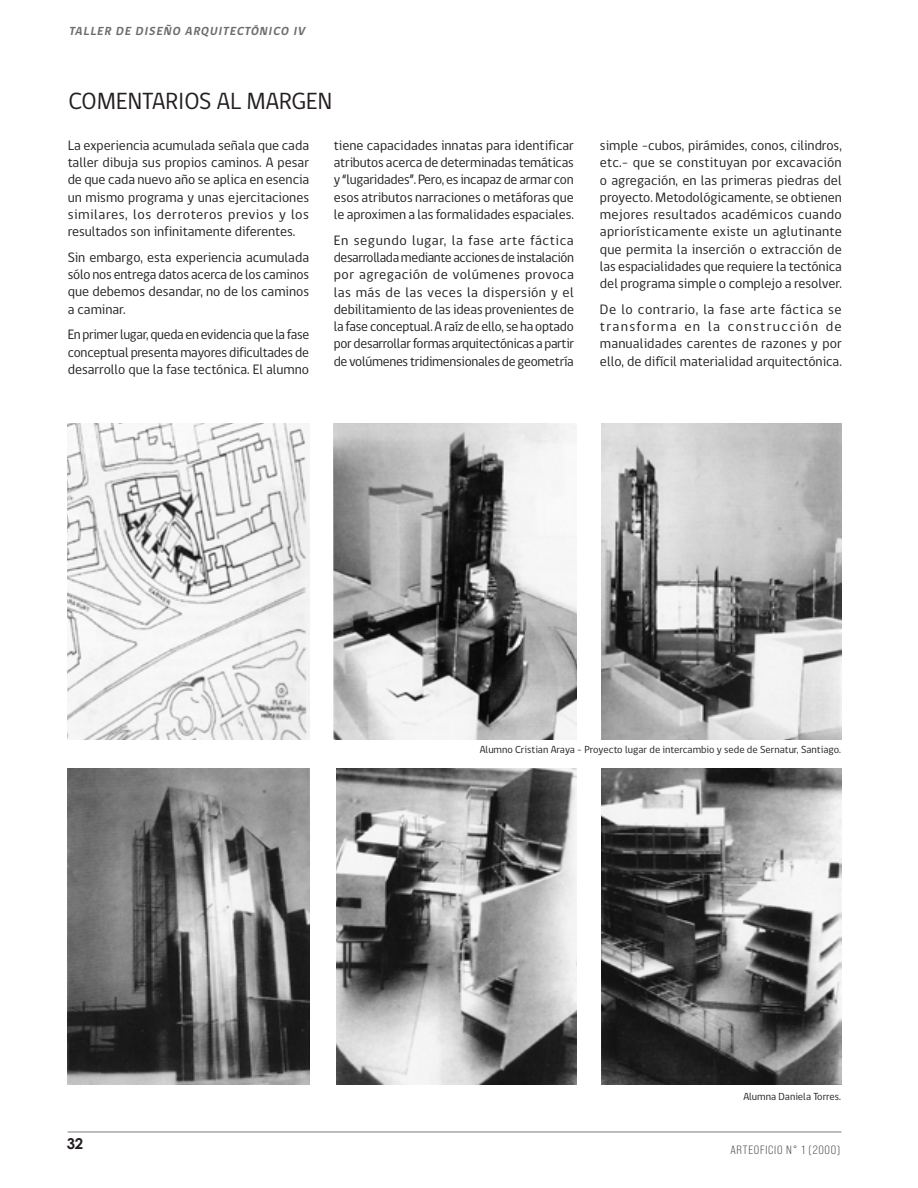
<style>
.page{position:relative;width:918px;height:1188px;background:#fff}
.page>*{position:absolute;margin:0;border:0;box-sizing:border-box;transform-origin:0 0}
.t1{font:24px "gob CL";color:#231f20}
.t2{font:700 15px "Century Gothic";color:#231f20}
.t3{font:13.95px/17.2px "gob CL";color:#231f20;text-align:justify}
.t4{font:italic 700 12px "gob CL";color:#6c6d70}
.t5{font:12px "Bebas Neue Pro Sm E Bk";letter-spacing:.06em;color:#3e3e3f}
.t6{font:10.5px "gob CL";color:#231f20}
</style>
<div class="page">
<hr style="left:68px;top:1132px;width:773px;height:1px;background:#231f20">
<img style="left:68px;top:424px;width:242px;height:316px">
<img style="left:68px;top:769px;width:242px;height:316px">
<img style="left:336px;top:769px;width:240px;height:316px">
<img style="left:601px;top:769px;width:240px;height:316px">
<img style="left:334px;top:424px;width:242px;height:316px">
<img style="left:601px;top:424px;width:240px;height:316px">
<p class="t4" style="left:69px;top:23px;width:240px">TALLER DE DISEÑO ARQUITECTÓNICO IV</p>
<h1 class="t1" style="left:68px;top:85px;width:265px">COMENTARIOS AL MARGEN</h1>
<p class="t3" style="left:68px;top:137px;width:243px">La experiencia acumulada señala que cada taller dibuja sus propios caminos. A pesar de que cada nuevo año se aplica en esencia un mismo programa y unas ejercitaciones similares, los derroteros previos y los resultados son infinitamente diferentes.</p>
<p class="t3" style="left:68px;top:249px;width:243px">Sin embargo, esta experiencia acumulada sólo nos entrega datos acerca de los caminos que debemos desandar, no de los caminos a caminar.</p>
<p class="t3" style="left:68px;top:326px;width:243px">En primer lugar, queda en evidencia que la fase conceptual presenta mayores dificultades de desarrollo que la fase tectónica. El alumno</p>
<p class="t3" style="left:334px;top:137px;width:242px">tiene capacidades innatas para identificar atributos acerca de determinadas temáticas y “lugaridades”. Pero, es incapaz de armar con esos atributos narraciones o metáforas que le aproximen a las formalidades espaciales.</p>
<p class="t3" style="left:334px;top:232px;width:242px">En segundo lugar, la fase arte fáctica desarrollada mediante acciones de instalación por agregación de volúmenes provoca las más de las veces la dispersión y el debilitamiento de las ideas provenientes de la fase conceptual. A raíz de ello, se ha optado por desarrollar formas arquitectónicas a partir de volúmenes tridimensionales de geometría</p>
<p class="t3" style="left:600px;top:137px;width:244px">simple -cubos, pirámides, conos, cilindros, etc.- que se constituyan por excavación o agregación, en las primeras piedras del proyecto. Metodológicamente, se obtienen mejores resultados académicos cuando apriorísticamente existe un aglutinante que permita la inserción o extracción de las espacialidades que requiere la tectónica del programa simple o complejo a resolver.</p>
<p class="t3" style="left:600px;top:301px;width:243px">De lo contrario, la fase arte fáctica se transforma en la construcción de manualidades carentes de razones y por ello, de difícil materialidad arquitectónica.</p>
<p class="t6" style="left:480px;top:742px;width:363px">Alumno Cristian Araya - Proyecto lugar de intercambio y sede de Sernatur, Santiago.</p>
<p class="t2" style="left:67px;top:1133px;width:18px">32</p>
<p class="t6" style="left:743px;top:1090px;width:99px">Alumna Daniela Torres.</p>
<p class="t5" style="left:731px;top:1143px;width:111px">ARTEOFICIO N° 1 (2000)</p>
</div>
